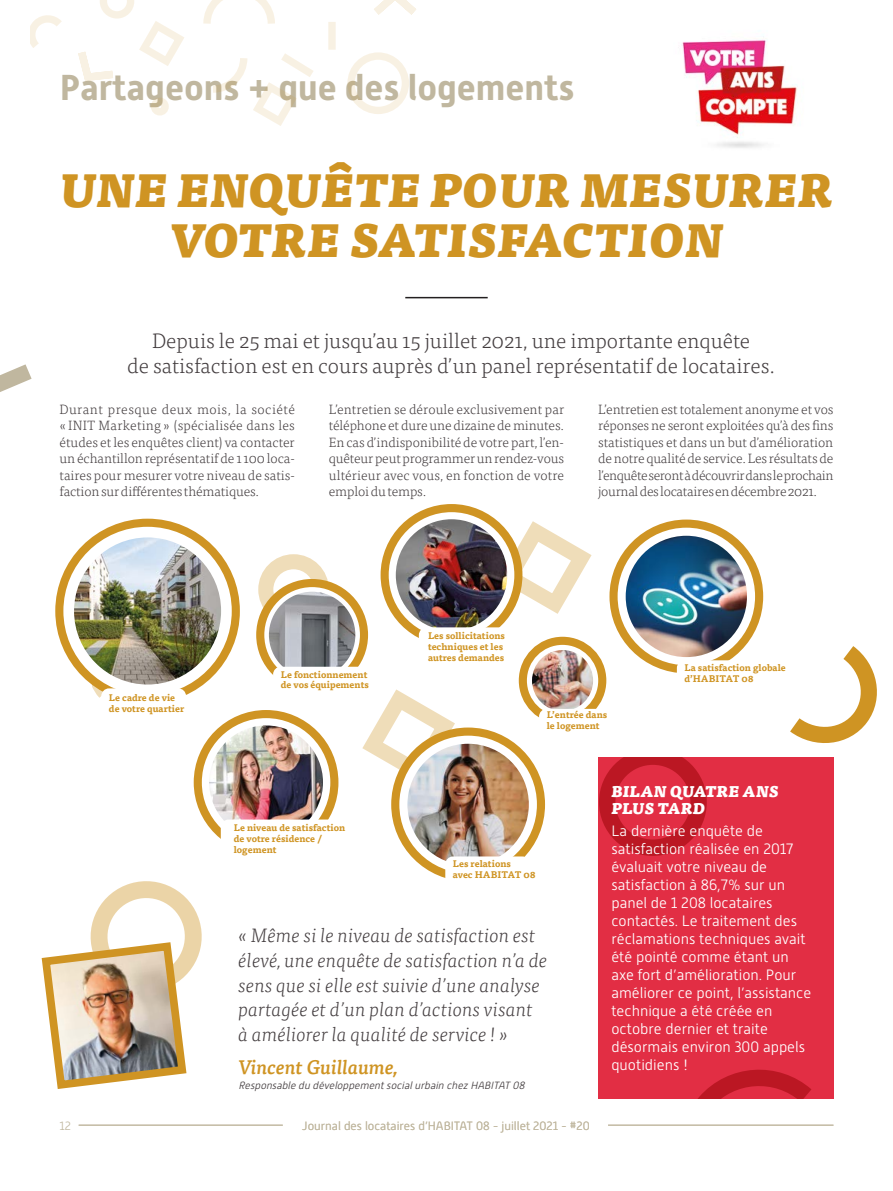
<style>
.page{position:relative;width:893px;height:1191px;background:#fff}
.page>*{position:absolute;margin:0;border:0;box-sizing:border-box;transform-origin:0 0}
.t1{font:italic 900 45px/49.5px "Tisa OT";letter-spacing:.01em;color:#cf9423;text-align:center}
.t2{font:700 36px "Alwyn New";color:#c0b79f}
.t3{font:300 21px/24.8px "Tisa OT";color:#433d3f;text-align:center}
.t4{font:italic 300 19.5px/24.8px "Tisa OT";color:#433d3f}
.t5{font:italic 500 19.5px "Tisa OT";color:#cf9423}
.t6{font:300 15px/18px "Alwyn New";color:#fff}
.t7{font:italic 900 15px/16.5px "Tisa OT";letter-spacing:.01em;color:#fff}
.t8{font:300 13.5px/16.5px "Tisa OT";letter-spacing:-.01em;color:#433d3f;text-align:justify}
.t9{font:300 12px "Alwyn New";color:#c0b79f}
.t10{font:italic 300 10.5px "Alwyn New";color:#433d3f}
.t11{font:700 9.45px/10.8px "Tisa OT";color:#cf9423}
</style>
<div class="page">
<svg style="left:492px;top:517px;width:100px;height:97px"></svg>
<svg style="left:93px;top:681px;width:13px;height:17px"></svg>
<div style="left:258px;top:554px;width:71px;height:71px;border:15px solid #cf9423;border-radius:50%"></div>
<svg style="left:362px;top:689px;width:93px;height:87px"></svg>
<hr style="left:79px;top:1124px;width:204px;height:1px;background:#c0b79f">
<hr style="left:608px;top:1124px;width:225px;height:1px;background:#c0b79f">
<hr style="left:405px;top:297px;width:83px;height:1px;background:#231f20">
<img style="left:41px;top:881px;width:161px;height:208px">
<svg style="left:790px;top:646px;width:85px;height:114px"></svg>
<svg style="left:0;top:364px;width:32px;height:28px"></svg>
<svg style="left:59px;top:523px;width:177px;height:176px"></svg>
<div style="left:55px;top:518px;width:185px;height:185px;border:8px solid #cf9423;border-radius:50%"></div>
<img style="left:74px;top:537px;width:147px;height:147px;border-radius:74px">
<div style="left:101px;top:688px;width:85px;height:34px;background:#fff;border-radius:8px"></div>
<svg style="left:198px;top:714px;width:136px;height:136px"></svg>
<div style="left:194px;top:710px;width:144px;height:144px;border:8px solid #cf9423;border-radius:50%"></div>
<img style="left:209px;top:725px;width:114px;height:114px;border-radius:57px">
<div style="left:221px;top:819px;width:135px;height:45px;background:#fff;border-radius:8px"></div>
<svg style="left:260px;top:583px;width:104px;height:104px"></svg>
<div style="left:256px;top:579px;width:112px;height:112px;border:8px solid #cf9423;border-radius:50%"></div>
<img style="left:269px;top:591px;width:86px;height:87px;border-radius:43px">
<div style="left:273px;top:666px;width:116px;height:26px;background:#fff;border-radius:8px"></div>
<svg style="left:385px;top:508px;width:133px;height:134px"></svg>
<div style="left:381px;top:504px;width:141px;height:142px;border:8px solid #cf9423;border-radius:50%"></div>
<img style="left:396px;top:519px;width:111px;height:112px;border-radius:56px">
<div style="left:419px;top:627px;width:95px;height:39px;background:#fff;border-radius:8px"></div>
<svg style="left:395px;top:731px;width:146px;height:146px"></svg>
<div style="left:391px;top:727px;width:154px;height:154px;border:8px solid #cf9423;border-radius:50%"></div>
<img style="left:407px;top:743px;width:122px;height:122px;border-radius:61px">
<div style="left:445px;top:856px;width:85px;height:30px;background:#fff;border-radius:8px"></div>
<svg style="left:523px;top:641px;width:79px;height:79px"></svg>
<div style="left:519px;top:637px;width:87px;height:87px;border:8px solid #cf9423;border-radius:50%"></div>
<img style="left:532px;top:650px;width:61px;height:61px;border-radius:31px">
<div style="left:539px;top:709px;width:85px;height:25px;background:#fff;border-radius:8px"></div>
<svg style="left:614px;top:523px;width:145px;height:146px"></svg>
<div style="left:609px;top:519px;width:154px;height:154px;border:8px solid #cf9423;border-radius:50%"></div>
<img style="left:626px;top:536px;width:121px;height:121px;border-radius:61px">
<div style="left:677px;top:660px;width:118px;height:26px;background:#fff;border-radius:8px"></div>
<svg style="left:30px;top:0;width:386px;height:126px"></svg>
<div style="left:598px;top:757px;width:235px;height:342px;background:#e22e44"></div>
<svg style="left:698px;top:1069px;width:113px;height:30px"></svg>
<svg style="left:599px;top:757px;width:108px;height:99px"></svg>
<img style="left:682px;top:36px;width:116px;height:112px">
<h2 class="t2" style="left:60px;top:66px;width:516px">Partageons + que des logements</h2>
<h1 class="t1" style="left:60px;top:168px;width:775px">UNE ENQUÊTE POUR MESURER<br>VOTRE SATISFACTION</h1>
<h3 class="t3" style="left:127px;top:329px;width:649px">Depuis le 25 mai et jusqu’au 15 juillet 2021, une importante enquête<br>de satisfaction est en cours auprès d’un panel représentatif de locataires.</h3>
<p class="t8" style="left:60px;top:401px;width:237px">Durant presque deux mois, la société « INIT Marketing » (spécialisée dans les études et les enquêtes client) va contacter un échantillon représentatif de 1 100 loca&shy;taires pour mesurer votre niveau de satis&shy;faction sur différentes thématiques.</p>
<p class="t8" style="left:329px;top:401px;width:237px">L’entretien se déroule exclusivement par téléphone et dure une dizaine de minutes.<br>En cas d’indisponibilité de votre part, l’en&shy;quêteur peut programmer un rendez-vous ultérieur avec vous, en fonction de votre emploi du temps.</p>
<p class="t8" style="left:598px;top:401px;width:237px">L’entretien est totalement anonyme et vos réponses ne seront exploitées qu’à des fins statistiques et dans un but d’amélioration de notre qualité de service. Les résultats de l’enquête seront à découvrir dans le prochain journal des locataires en décembre 2021.</p>
<p class="t11" style="left:109px;top:693px;width:77px">Le cadre de vie de votre quartier</p>
<p class="t11" style="left:281px;top:669px;width:90px">Le fonctionnement de vos équipements</p>
<p class="t11" style="left:428px;top:630px;width:78px">Les sollicitations techniques et les autres demandes</p>
<p class="t11" style="left:547px;top:710px;width:62px">L’entrée dans le logement</p>
<p class="t11" style="left:684px;top:663px;width:103px">La satisfaction globale d’HABITAT 08</p>
<p class="t11" style="left:234px;top:823px;width:113px">Le niveau de satisfaction de votre résidence / logement</p>
<p class="t11" style="left:453px;top:859px;width:84px">Les relations<br>avec HABITAT 08</p>
<h3 class="t4" style="left:239px;top:923px;width:310px">« Même si le niveau de satisfaction est élevé, une enquête de satisfaction n’a de sens que si elle est suivie d’une analyse partagée et d’un plan d’actions visant à améliorer la qualité de service ! »</h3>
<h3 class="t5" style="left:239px;top:1055px;width:160px">Vincent Guillaume,</h3>
<p class="t10" style="left:239px;top:1079px;width:290px">Responsable du développementsocialurbain chez HABITAT 08</p>
<p class="t7" style="left:611px;top:784px;width:169px">BILAN QUATRE ANS<br>PLUS TARD</p>
<p class="t6" style="left:611px;top:822px;width:201px">La dernière enquête de satisfaction réalisée en 2017 évaluait votre niveau de satisfaction à 86,7% sur un panel de 1 208 locataires contactés. Le traitement des réclamations techniques avait été pointé comme étant un axe fort d’amélioration. Pour améliorer ce point, l’assistance technique a été créée en octobre dernier et traite désormais environ 300 appels quotidiens !</p>
<p class="t9" style="left:60px;top:1118px;width:13px">12</p>
<p class="t9" style="left:302px;top:1119px;width:289px">Journal des locataires d’HABITAT 08 - juillet 2021 - #20</p>
</div>
